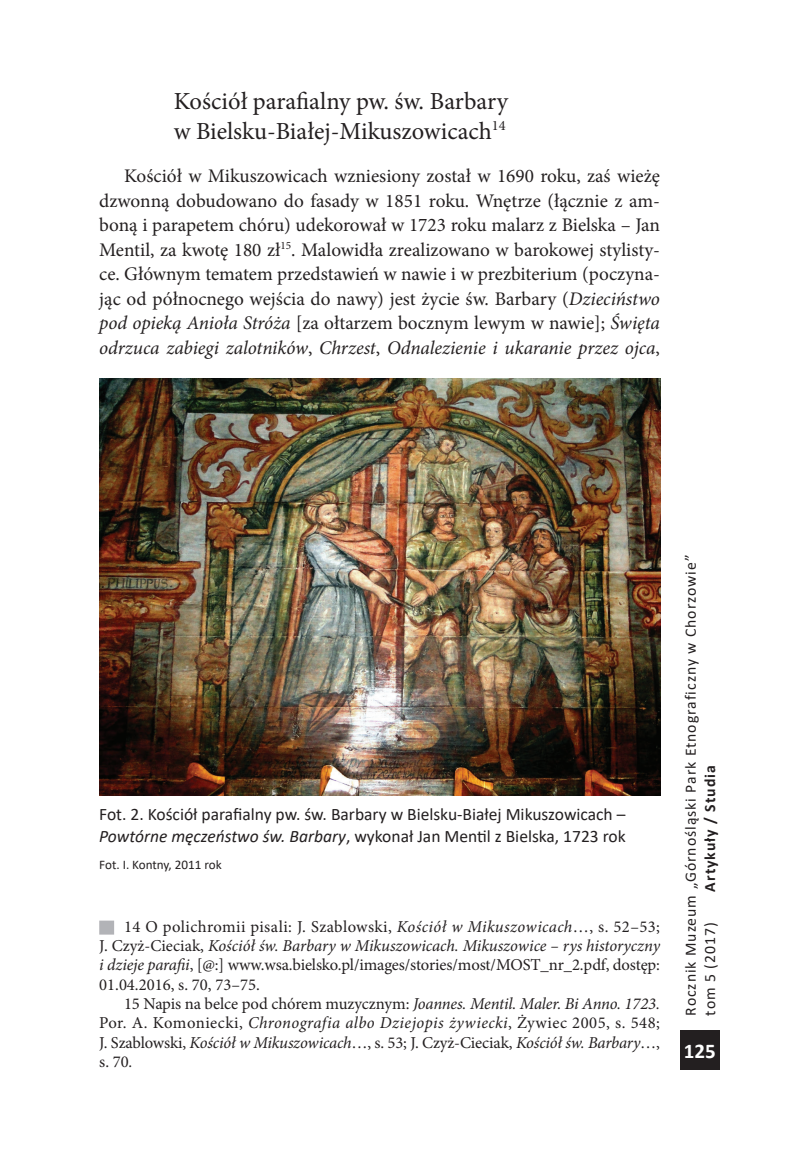
<style>
.page{position:relative;width:794px;height:1166px;background:#fff}
.page>*{position:absolute;margin:0;border:0;box-sizing:border-box;transform-origin:0 0}
.srodtytul{font:24.5px/29.8px "Minion Pro";color:#231f20}
.t1{font:700 21px "Calibri";color:#fff}
.t2{font:19.25px/24.5px "Minion Pro";color:#231f20;text-align:justify}
.podpis_zdejcia{font:17.5px/22.8px "Calibri";color:#231f20}
.przypis{font:16.62px/19.2px "Minion Pro";letter-spacing:-.005em;color:#231f20;text-align:justify}
.t3{font:15.75px/19.2px "Calibri";letter-spacing:.06em;color:#231f20}
.t4{font:700 15.75px "Calibri";letter-spacing:.06em;color:#231f20}
.zrodlo_zdjecia{font:13.12px "Calibri";color:#231f20}
.s1{font-style:italic}
</style>
<div class="page">
<div style="left:680px;top:1030px;width:39px;height:40px;background:#231f20"></div>
<div style="left:99px;top:920px;width:15px;height:14px;background:#b2b3b7"></div>
<img style="left:99px;top:378px;width:561px;height:417px">
<p class="srodtytul" style="left:174px;top:86px;width:336px">Kościół parafialny pw. św. Barbary w Bielsku-Białej-Mikuszowicach<sup>14</sup></p>
<p class="t2" style="left:99px;top:164px;width:562px;text-indent:25px">Kościół w Mikuszowicach wzniesiony został w 1690 roku, zaś wieżę dzwonną dobudowano do fasady w 1851 roku. Wnętrze (łącznie z am&shy;boną i parapetem chóru) udekorował w 1723 roku malarz z Bielska – Jan Mentil, za kwotę 180 zł<sup>15</sup>. Malowidła zrealizowano w barokowej stylisty&shy;ce. Głównym tematem przedstawień w nawie i w prezbiterium (poczyna&shy;jąc od północnego wejścia do nawy) jest życie św. Barbary (<span class="s1">Dzieciństwo pod opieką Anioła Stróża</span> [za ołtarzem bocznym lewym w nawie]; <span class="s1">Święta odrzuca zabiegi zalotników</span>, <span class="s1">Chrzest</span>, <span class="s1">Odnalezienie i ukaranie przez ojca</span>,</p>
<p class="podpis_zdejcia" style="left:99px;top:802px;width:528px">Fot. 2. Kościół parafialny pw. św. Barbary w Bielsku-Białej Mikuszowicach –<br><span class="s1">Powtórne męczeństwo św. Barbary</span>, wykonał Jan Mentil z Bielska, 1723 rok</p>
<p class="zrodlo_zdjecia" style="left:99px;top:855px;width:124px">Fot. I. Kontny, 2011 rok</p>
<p class="przypis" style="left:99px;top:917px;width:562px;text-indent:25px">14 O polichromii pisali: J. Szablowski, <span class="s1">Kościół w Mikuszowicach</span>…, s. 52–53; J. Czyż-Cieciak, <span class="s1">Kościół św. Barbary w Mikuszowicach. Mikuszowice – rys historyczny i dzieje parafii</span>, [@:] www.wsa.bielsko.pl/images/stories/most/MOST_nr_2.pdf, dostęp:<br>01.04.2016, s. 70, 73–75.</p>
<p class="przypis" style="left:99px;top:994px;width:562px;text-indent:25px">15 Napis na belce pod chórem muzycznym: <span class="s1">Joannes. Mentil. Maler. Bi Anno. 1723.<br></span>Por. A. Komoniecki, <span class="s1">Chronografia albo Dziejopis żywiecki</span>, Żywiec 2005, s. 548; J. Szablowski, <span class="s1">Kościół w Mikuszowicach</span>…, s. 53; J. Czyż-Cieciak, <span class="s1">Kościół św. Barbary</span>…, s. 70<span class="s1">.</span></p>
<p class="t3" style="left:680px;top:1015px;width:462px;rotate:-90deg">Rocznik Muzeum „Górnośląski Park Etnograficzny w Chorzowie” tom 5 (2017)</p>
<p class="t4" style="left:699px;top:891px;width:128px;rotate:-90deg">Artykuły / Studia</p>
<p class="t1" style="left:683px;top:1036px;width:33px">125</p>
</div>
